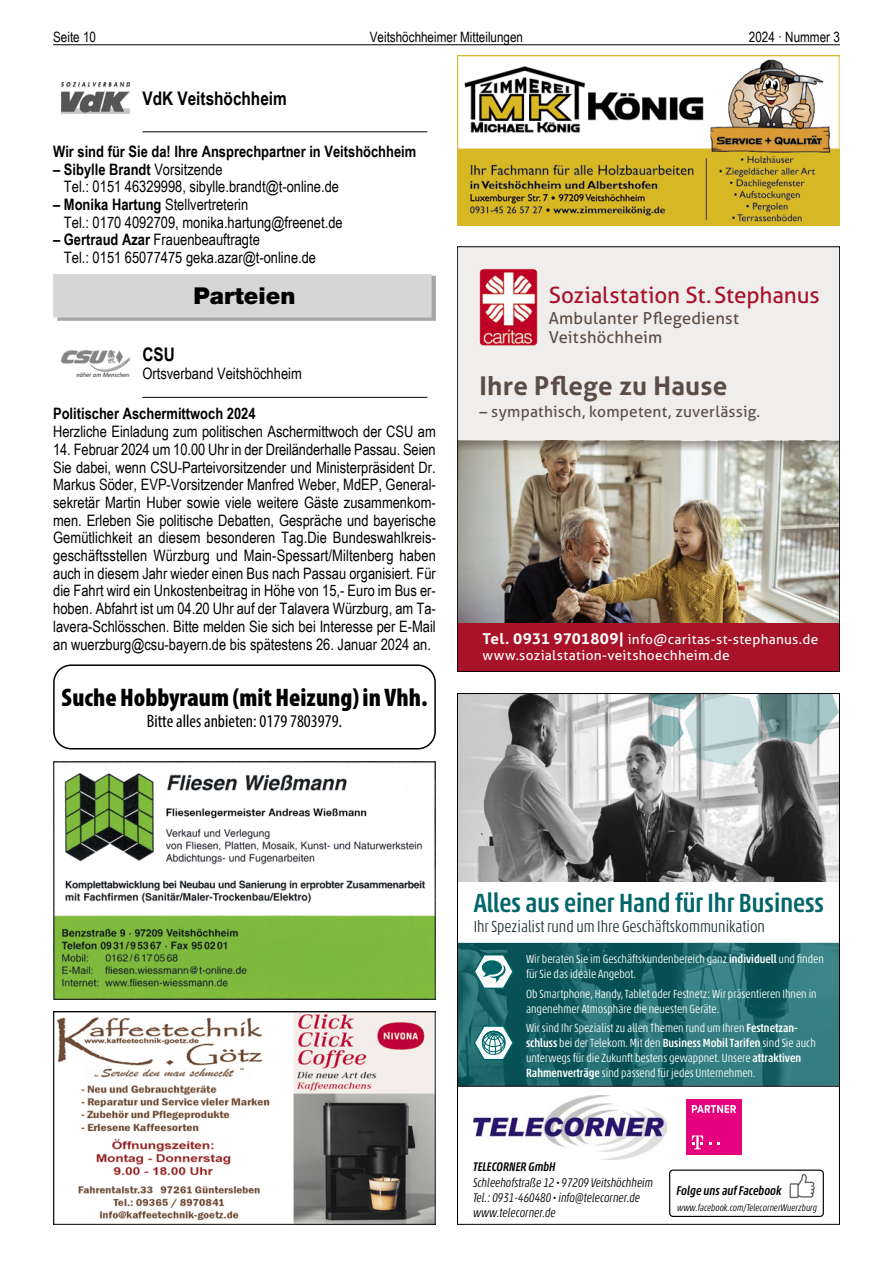
<style>
.page{position:relative;width:893px;height:1263px;background:#fff}
.page>*{position:absolute;margin:0;border:0;box-sizing:border-box;transform-origin:0 0}
.t1{font:500 condensed 26.7px "Akko Pro";color:#00666a}
.t2{font:700 25.8px "Aller";letter-spacing:.01em;color:#5b4d45}
.t3{font:900 condensed 25.5px "Myriad Pro";color:#000}
.t4{font:900 23.25px "Helvetica Neue LT Std";color:#000}
.t5{font:22.5px "Aller";letter-spacing:-.005em;color:#a9132a}
.t6{font:700 18.75px "Arial Narrow";color:#000}
.t7{font:condensed 18px "Myriad Pro";color:#000}
.t8{font:16.5px/19.5px "Aller";letter-spacing:.01em;color:#5b4d45}
.t9{font:300 condensed 16.2px "Akko Pro";color:#28353a}
.t10{font:15.75px/17.7px "Arial Narrow";color:#000}
.t11{font:700 15.75px "Arial Narrow";color:#000}
.t12{font:15.45px "Aller";letter-spacing:.015em;color:#5b4d45}
.t13{font:14.25px "Arial Narrow";color:#000}
.t14{font:13.5px/16px "Aller";letter-spacing:.02em;color:#fff}
.t15{font:italic 500 condensed 12.9px "Akko Pro";color:#000}
.t16{font:italic 300 condensed 12.6px/15.1px "Akko Pro";color:#000}
.t17{font:300 condensed 12px/15px "Akko Pro";color:#fff}
.t18{font:italic 300 condensed 9.75px "Akko Pro";color:#000}
.s1{font-weight:700}
.s2{font-weight:700;font-size:15px}
.s3{font-weight:500}
.s4{font-size:6.3px}
</style>
<div class="page">
<hr style="left:53px;top:44px;width:787px;height:1px;background:#000">
<div style="left:57px;top:276px;width:379px;height:45px;background:#a6a6a6"></div>
<div style="left:53px;top:274px;width:379px;height:44px;background:#d6d6d6"></div>
<hr style="left:142px;top:131px;width:285px;height:1px;background:#000">
<img style="left:62px;top:82px;width:68px;height:31px">
<hr style="left:142px;top:397px;width:285px;height:1px;background:#000">
<img style="left:62px;top:350px;width:68px;height:26px">
<img style="left:789px;top:1173px;width:26px;height:26px">
<div style="left:669px;top:1169px;width:155px;height:48px;border:1px solid #000;border-radius:3px"></div>
<div style="left:686px;top:1099px;width:56px;height:56px;background:#e5007d"></div>
<svg style="left:709px;top:1142px;width:11px;height:3px"></svg>
<svg style="left:692px;top:1135px;width:11px;height:14px"></svg>
<svg style="left:692px;top:1105px;width:44px;height:8px"></svg>
<img style="left:474px;top:1095px;width:193px;height:64px">
<img style="left:459px;top:695px;width:379px;height:187px">
<svg style="left:643px;top:695px;width:195px;height:72px;background:#a9babb"></svg>
<svg style="left:459px;top:943px;width:379px;height:142px;background:#1d676a"></svg>
<hr style="left:457px;top:1085px;width:383px;height:2px;background:#28353a">
<svg style="left:472px;top:953px;width:43px;height:37px"></svg>
<svg style="left:472px;top:1024px;width:43px;height:37px"></svg>
<img style="left:53px;top:1012px;width:383px;height:213px">
<img style="left:53px;top:761px;width:383px;height:238px">
<img style="left:457px;top:55px;width:383px;height:170px">
<div style="left:457px;top:247px;width:383px;height:425px;background:#efeeec"></div>
<img style="left:479px;top:268px;width:59px;height:78px">
<img style="left:459px;top:463px;width:379px;height:160px">
<svg style="left:459px;top:441px;width:379px;height:22px;background:#aeaa9c"></svg>
<div style="left:457px;top:623px;width:383px;height:49px;background:#a9132a"></div>
<div style="left:53px;top:664px;width:383px;height:85px;border:2px solid #000;border-radius:17px"></div>
<p class="t13" style="left:53px;top:27px;width:44px">Seite 10</p>
<p class="t13" style="left:370px;top:27px;width:155px">Veitshöchheimer Mitteilungen</p>
<p class="t13" style="left:749px;top:27px;width:92px">2024 · Nummer 3</p>
<p class="t6" style="left:142px;top:84px;width:146px">VdK Veitshöchheim</p>
<p class="t11" style="left:53px;top:139px;width:365px">Wir sind für Sie da! Ihre Ansprechpartner in Veitshöchheim</p>
<p class="t10" style="left:64px;top:160px;width:277px;text-indent:-11px"><span class="s1">– Sibylle Brandt</span> Vorsitzende<br>Tel.: 0151 46329998, sibylle.brandt@t-online.de</p>
<p class="t10" style="left:64px;top:195px;width:280px;text-indent:-11px"><span class="s1">– Monika Hartung</span> Stellvertreterin<br>Tel.: 0170 4092709, monika.hartung@freenet.de</p>
<p class="t10" style="left:64px;top:230px;width:254px;text-indent:-11px"><span class="s1">– Gertraud Azar</span> Frauenbeauftragte<br>Tel.: 0151 65077475 geka.azar@t-online.de</p>
<h3 class="t4" style="left:193px;top:282px;width:104px">Parteien</h3>
<p class="t6" style="left:142px;top:341px;width:34px">CSU</p>
<p class="t10" style="left:142px;top:364px;width:161px">Ortsverband Veitshöchheim</p>
<p class="t11" style="left:53px;top:402px;width:204px">Politischer Aschermittwoch 2024</p>
<p class="t10" style="left:53px;top:422px;width:384px">Herzliche Einladung zum politischen Aschermittwoch der CSU am</p>
<p class="t10" style="left:53px;top:440px;width:384px;text-align:justify">14. Februar 2024 um 10.00 Uhr in der Dreiländerhalle Passau. Seien Sie dabei, wenn CSU-Parteivorsitzender und Ministerpräsident Dr.<br>Markus Söder, EVP-Vorsitzender Manfred Weber, MdEP, General&shy;sekretär Martin Huber sowie viele weitere Gäste zusammenkom&shy;men. Erleben Sie politische Debatten, Gespräche und bayerische Gemütlichkeit an diesem besonderen Tag.Die Bundeswahlkreis&shy;geschäftsstellen Würzburg und Main-Spessart/Miltenberg haben auch in diesem Jahr wieder einen Bus nach Passau organisiert. Für die Fahrt wird ein Unkostenbeitrag in Höhe von 15,- Euro im Bus er&shy;hoben. Abfahrt ist um 04.20 Uhr auf der Talavera Würzburg, am Ta&shy;lavera-Schlösschen. Bitte melden Sie sich bei Interesse per E-Mail an wuerzburg@csu-bayern.de bis spätestens 26. Januar 2024 an.</p>
<h3 class="t3" style="left:62px;top:681px;width:367px">Suche Hobbyraum (mit Heizung) in Vhh.</h3>
<p class="t7" style="left:147px;top:710px;width:197px">Bitte alles anbieten: 0179 7803979.</p>
<h3 class="t5" style="left:549px;top:281px;width:272px">Sozialstation St.Stephanus</h3>
<p class="t8" style="left:549px;top:308px;width:192px">Ambulanter Pflegedienst<br>Veitshöchheim</p>
<h2 class="t2" style="left:479px;top:370px;width:249px">Ihre Pflege zu Hause</h2>
<p class="t12" style="left:479px;top:402px;width:282px">– sympathisch, kompetent, zuverlässig.</p>
<p class="t14" style="left:483px;top:631px;width:337px"><span class="s2">Tel. 0931 9701809|</span> info@caritas-st-stephanus.de www.sozialstation-veitshoechheim.de</p>
<h1 class="t1" style="left:474px;top:886px;width:352px">Alles aus einer Hand für Ihr Business</h1>
<p class="t9" style="left:474px;top:917px;width:293px">Ihr Spezialist rund um Ihre Geschäftskommunikation</p>
<p class="t17" style="left:526px;top:952px;width:299px">Wir beraten Sie im Geschäftskundenbereich ganz <span class="s3">individuell</span> und finden für Sie das ideale Angebot.</p>
<p class="t17" style="left:526px;top:986px;width:292px">Ob Smartphone, Handy, Tablet oder Festnetz: Wir präsentieren Ihnen in angenehmer Atmosphäre die neuesten Geräte.</p>
<p class="t17" style="left:526px;top:1021px;width:291px">Wir sind Ihr Spezialist zu allen Themen rund um Ihren <span class="s3">Festnetzan&shy;schluss</span> bei der Telekom. Mit den <span class="s3">Business Mobil Tarifen</span> sind Sie auch unterwegs für die Zukunft bestens gewappnet. Unsere <span class="s3">attraktiven Rahmenverträge</span> sind passend für jedes Unternehmen.</p>
<p class="t16" style="left:473px;top:1159px;width:182px"><span class="s3">TELECORNER GmbH<br></span>Schleehofstraße 12 <span class="s4">•</span> 97209 Veitshöchheim<br>Tel.: 0931-460480 <span class="s4">•</span> info@telecorner.de www.telecorner.de</p>
<p class="t15" style="left:677px;top:1182px;width:106px">Folge uns auf Facebook</p>
<p class="t18" style="left:677px;top:1201px;width:141px">www.facebook.com/TelecornerWuerzburg</p>
</div>
